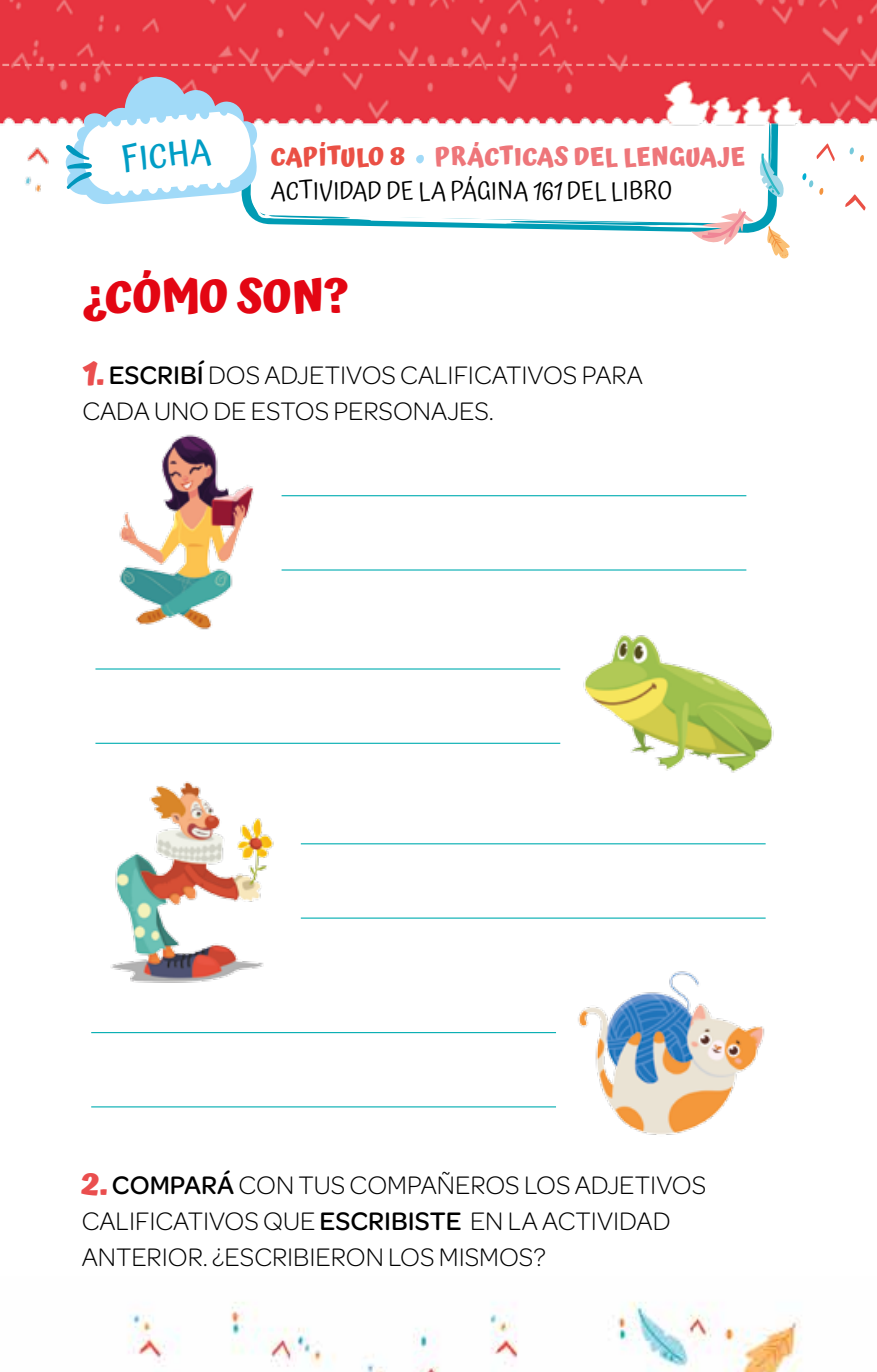
<style>
.page{position:relative;width:877px;height:1372px;background:#fff}
.page>*{position:absolute;margin:0;border:0;box-sizing:border-box;transform-origin:0 0}
.t1{font:700 45px "Atma";color:#e30613}
.t2{font:500 33.75px "Atma";color:#009dc5}
.t3{font:300 27px/36px "Omnes";color:#000}
.t4{font:24.75px/33.8px "Atma";letter-spacing:.01em;color:#000}
.s1{font-weight:700;color:#ea5045}
.s2{font-weight:700;color:#ee767a}
.s3{font-family:"Atma";font-weight:700;font-size:32.85px;color:#ea4e4e}
.s4{font-weight:500}
</style>
<div class="page">
<img style="left:128px;top:1301px;width:674px;height:70px">
<svg style="left:237px;top:495px;width:529px;height:613px"></svg>
<img style="left:0;top:0;width:877px;height:211px">
<svg style="left:65px;top:76px;width:727px;height:183px"></svg>
<hr style="left:282px;top:495px;width:464px;height:1px;background:#00adb1">
<hr style="left:282px;top:569px;width:464px;height:1px;background:#00adb1">
<hr style="left:91px;top:1031px;width:465px;height:2px;background:#00adb1">
<hr style="left:91px;top:1106px;width:465px;height:1px;background:#00adb1">
<hr style="left:301px;top:843px;width:465px;height:1px;background:#00adb1">
<hr style="left:301px;top:917px;width:465px;height:1px;background:#00adb1">
<hr style="left:95px;top:668px;width:465px;height:1px;background:#00adb1">
<hr style="left:95px;top:742px;width:465px;height:1px;background:#00adb1">
<img style="left:119px;top:434px;width:172px;height:202px">
<img style="left:571px;top:952px;width:195px;height:183px">
<img style="left:110px;top:770px;width:193px;height:223px">
<img style="left:575px;top:599px;width:199px;height:208px">
<svg style="left:0;top:64px;width:877px;height:2px;background:#ed7074"></svg>
<p class="t2" style="left:119px;top:136px;width:91px;rotate:-5deg">FICHA</p>
<p class="t4" style="left:271px;top:141px;width:476px"><span class="s1">CAPÍTULO 8</span> <span class="s2">PRÁCTICAS DEL LENGUAJE<br></span>ACTIVIDAD DE LA PÁGINA 161 DEL LIBRO</p>
<h1 class="t1" style="left:82px;top:270px;width:268px">¿CÓMO SON?</h1>
<p class="t3" style="left:82px;top:356px;width:562px"><span class="s3">1.</span> <span class="s4">ESCRIBÍ</span> DOS ADJETIVOS CALIFICATIVOS PARA<br>CADA UNO DE ESTOS PERSONAJES.</p>
<p class="t3" style="left:82px;top:1166px;width:626px"><span class="s3">2.</span> <span class="s4">COMPARÁ</span> CON TUS COMPAÑEROS LOS ADJETIVOS<br>CALIFICATIVOS QUE <span class="s4">ESCRIBISTE</span> EN LA ACTIVIDAD<br>ANTERIOR. ¿ESCRIBIERON LOS MISMOS?</p>
</div>
